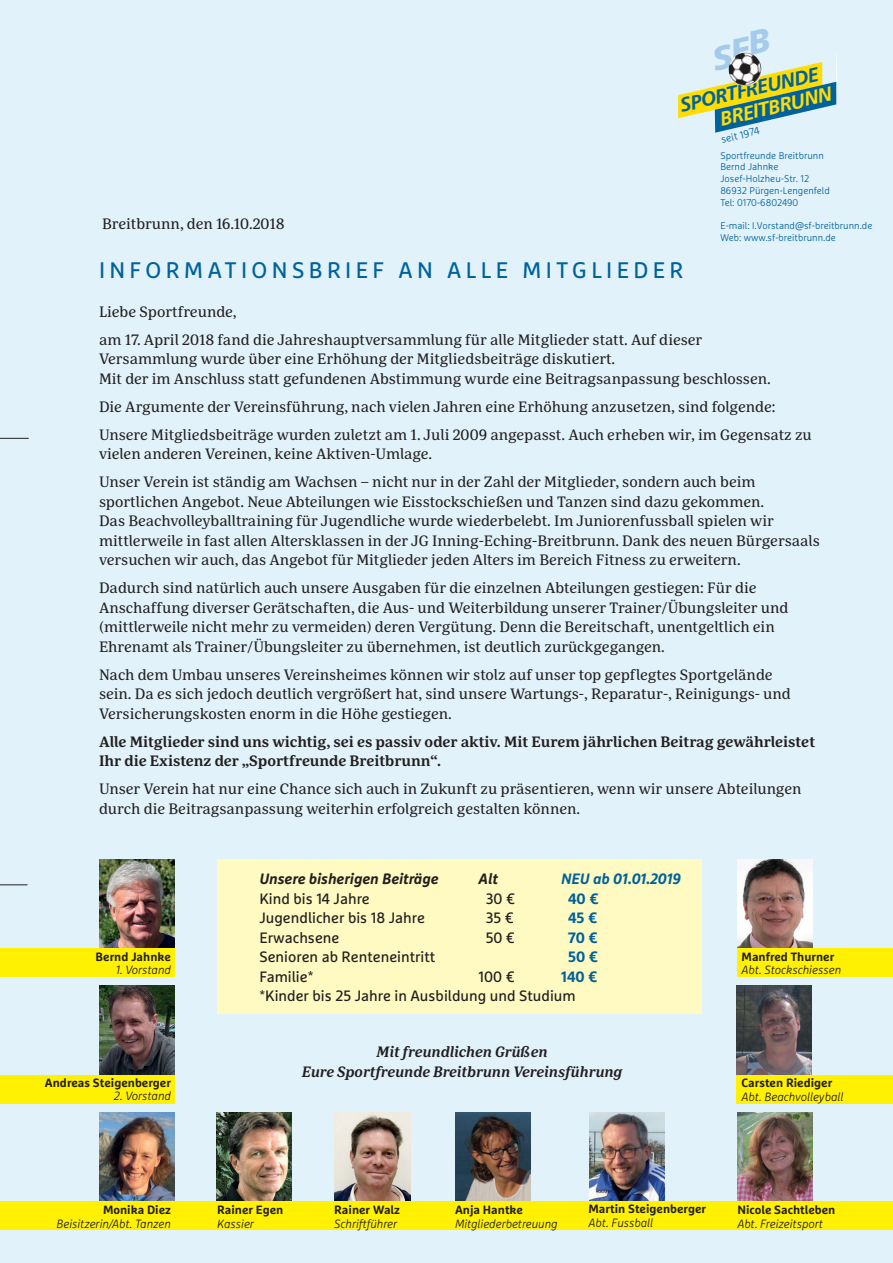
<style>
.page{position:relative;width:893px;height:1263px;background:#e1f2fb}
.page>*{position:absolute;margin:0;border:0;box-sizing:border-box;transform-origin:0 0}
.t1{font:22.5px "Marselis OT";letter-spacing:.195em;color:#00629b}
.t2{font:italic 700 19.8px "Frutiger LT Std";color:#00629c}
.t3{font:italic 700 19.8px "Frutiger LT Std";color:#ffdd01}
.t4{font:15px/19.5px "Marselis Serif OT";color:#231f20}
.t5{font:700 15px/19.5px "Marselis Serif OT";color:#231f20}
.t6{font:15px "Marselis OT";color:#231f20}
.t7{font:italic 700 15px/19.5px "Marselis Serif OT";color:#231f20;text-align:center}
.t8{font:italic 700 15px "Marselis OT";color:#231f20}
.t9{font:700 15px "Marselis OT";color:#00629b}
.t10{font:italic 700 15px "Marselis OT";color:#00629b}
.t11{font:italic 300 12px "Marselis OT";color:#231f20}
.t12{font:700 12px "Marselis OT";color:#231f20}
.t13{font:300 10.5px "Marselis OT";color:#00629b}
.t14{font:300 9.75px/11.7px "Marselis OT";color:#00629b}
</style>
<div class="page">
<div style="left:217px;top:860px;width:485px;height:154px;background:#fffac1"></div>
<svg style="left:0;top:438px;width:29px;height:1px"></svg>
<svg style="left:0;top:884px;width:28px;height:1px"></svg>
<hr style="left:836px;top:54px;width:1px;height:38px;background:#fff">
<img style="left:455px;top:1112px;width:75px;height:89px">
<img style="left:737px;top:986px;width:75px;height:89px">
<img style="left:217px;top:1113px;width:75px;height:89px">
<img style="left:737px;top:1112px;width:75px;height:89px">
<img style="left:737px;top:859px;width:75px;height:90px">
<img style="left:589px;top:1112px;width:75px;height:89px">
<img style="left:99px;top:1113px;width:75px;height:89px">
<img style="left:335px;top:1112px;width:75px;height:89px">
<img style="left:100px;top:859px;width:75px;height:90px">
<img style="left:99px;top:985px;width:75px;height:89px">
<div style="left:0;top:949px;width:174px;height:28px;background:#fff101"></div>
<div style="left:737px;top:949px;width:156px;height:28px;background:#fff101"></div>
<div style="left:0;top:1202px;width:893px;height:28px;background:#fff101"></div>
<div style="left:0;top:1075px;width:174px;height:28px;background:#fff101"></div>
<div style="left:736px;top:1075px;width:157px;height:28px;background:#fff101"></div>
<svg style="left:678px;top:52px;width:158px;height:81px"></svg>
<p class="t4" style="left:102px;top:214px;width:184px">Breitbrunn, den 16.10.2018</p>
<h2 class="t2" style="left:678px;top:94px;width:143px;rotate:-13deg">SPORTFREUNDE</h2>
<h2 class="t3" style="left:718px;top:108px;width:116px;rotate:-13deg">BREITBRUNN</h2>
<p class="t13" style="left:720px;top:133px;width:41px;rotate:-13deg">seit 1974</p>
<p class="t14" style="left:720px;top:149px;width:111px">Sportfreunde Breitbrunn<br>Bernd Jahnke<br>Josef-Holzheu-Str. 12<br>86932 Pürgen-Lengenfeld<br>Tel: 0170-6802490</p>
<p class="t14" style="left:720px;top:220px;width:154px">E-mail: I.Vorstand@sf-breitbrunn.de<br>Web: www.sf-breitbrunn.de</p>
<h1 class="t1" style="left:99px;top:256px;width:586px">INFORMATIONSBRIEF AN ALLE MITGLIEDER</h1>
<p class="t4" style="left:99px;top:297px;width:605px;line-height:28px">Liebe Sportfreunde,<br>am 17. April 2018 fand die Jahreshauptversammlung für alle Mitglieder statt. Auf dieser</p>
<p class="t4" style="left:99px;top:349px;width:673px">Versammlung wurde über eine Erhöhung der Mitgliedsbeiträge diskutiert.<br>Mit der im Anschluss statt gefundenen Abstimmung wurde eine Beitragsanpassung beschlossen.</p>
<p class="t4" style="left:99px;top:392px;width:714px;line-height:28px">Die Argumente der Vereinsführung, nach vielen Jahren eine Erhöhung anzusetzen, sind folgende:<br>Unsere Mitgliedsbeiträge wurden zuletzt am 1. Juli 2009 angepasst. Auch erheben wir, im Gegensatz zu</p>
<p class="t4" style="left:99px;top:440px;width:658px;line-height:28px">vielen anderen Vereinen, keine Aktiven-Umlage.<br>Unser Verein ist ständig am Wachsen – nicht nur in der Zahl der Mitglieder, sondern auch beim</p>
<p class="t4" style="left:99px;top:492px;width:722px">sportlichen Angebot. Neue Abteilungen wie Eisstockschießen und Tanzen sind dazu gekommen.<br>Das Beachvolleyballtraining für Jugendliche wurde wiederbelebt. Im Juniorenfussball spielen wir mittlerweile in fast allen Altersklassen in der JG Inning-Eching-Breitbrunn. Dank des neuen Bürgersaals versuchen wir auch, das Angebot für Mitglieder jeden Alters im Bereich Fitness zu erweitern.</p>
<p class="t4" style="left:99px;top:578px;width:691px">Dadurch sind natürlich auch unsere Ausgaben für die einzelnen Abteilungen gestiegen: Für die Anschaffung diverser Gerätschaften, die Aus- und Weiterbildung unserer Trainer/Übungsleiter und (mittlerweile nicht mehr zu vermeiden) deren Vergütung. Denn die Bereitschaft, unentgeltlich ein Ehrenamt als Trainer/Übungsleiter zu übernehmen, ist deutlich zurückgegangen.</p>
<p class="t4" style="left:99px;top:665px;width:693px">Nach dem Umbau unseres Vereinsheimes können wir stolz auf unser top gepflegtes Sportgelände sein. Da es sich jedoch deutlich vergrößert hat, sind unsere Wartungs-, Reparatur-, Reinigungs- und<br>Versicherungskosten enorm in die Höhe gestiegen.</p>
<p class="t5" style="left:99px;top:731px;width:718px">Alle Mitglieder sind uns wichtig, sei es passiv oder aktiv. Mit Eurem jährlichen Beitrag gewährleistet<br>Ihr die Existenz der „Sportfreunde Breitbrunn“.</p>
<p class="t4" style="left:99px;top:779px;width:704px">Unser Verein hat nur eine Chance sich auch in Zukunft zu präsentieren, wenn wir unsere Abteilungen durch die Beitragsanpassung weiterhin erfolgreich gestalten können.</p>
<p class="t12" style="left:96px;top:949px;width:77px">Bernd Jahnke</p>
<p class="t11" style="left:116px;top:963px;width:57px">1. Vorstand</p>
<p class="t8" style="left:259px;top:869px;width:181px">Unsere bisherigen Beiträge</p>
<p class="t8" style="left:479px;top:869px;width:21px">Alt</p>
<p class="t10" style="left:561px;top:869px;width:121px">NEU ab 01.01.2019</p>
<p class="t6" style="left:259px;top:889px;width:112px">Kind bis 14 Jahre</p>
<p class="t6" style="left:486px;top:889px;width:31px">30 €</p>
<p class="t9" style="left:568px;top:889px;width:32px">40 €</p>
<p class="t6" style="left:259px;top:909px;width:167px">Jugendlicher bis 18 Jahre</p>
<p class="t6" style="left:486px;top:909px;width:30px">35 €</p>
<p class="t9" style="left:568px;top:908px;width:31px">45 €</p>
<p class="t6" style="left:259px;top:928px;width:82px">Erwachsene</p>
<p class="t6" style="left:486px;top:928px;width:31px">50 €</p>
<p class="t9" style="left:568px;top:928px;width:31px">70 €</p>
<p class="t6" style="left:259px;top:948px;width:177px">Senioren ab Renteneintritt</p>
<p class="t9" style="left:568px;top:947px;width:31px">50 €</p>
<p class="t6" style="left:259px;top:967px;width:56px">Familie*</p>
<p class="t6" style="left:479px;top:967px;width:38px">100 €</p>
<p class="t9" style="left:561px;top:967px;width:38px">140 €</p>
<p class="t6" style="left:259px;top:987px;width:318px">*Kinder bis 25 Jahre in Ausbildung und Studium</p>
<p class="t12" style="left:742px;top:949px;width:94px">Manfred Thurner</p>
<p class="t11" style="left:742px;top:963px;width:101px">Abt. Stockschiessen</p>
<p class="t12" style="left:45px;top:1075px;width:127px">Andreas Steigenberger</p>
<p class="t11" style="left:114px;top:1089px;width:59px">2. Vorstand</p>
<p class="t7" style="left:302px;top:1042px;width:322px">Mit freundlichen Grüßen<br>Eure Sportfreunde Breitbrunn Vereinsführung</p>
<p class="t12" style="left:742px;top:1076px;width:92px">Carsten Riediger</p>
<p class="t11" style="left:742px;top:1090px;width:103px">Abt. Beachvolleyball</p>
<p class="t12" style="left:103px;top:1202px;width:69px">Monika Diez</p>
<p class="t11" style="left:57px;top:1216px;width:116px">Beisitzerin/Abt. Tanzen</p>
<p class="t12" style="left:217px;top:1202px;width:68px">Rainer Egen</p>
<p class="t11" style="left:217px;top:1216px;width:38px">Kassier</p>
<p class="t12" style="left:334px;top:1202px;width:67px">Rainer Walz</p>
<p class="t11" style="left:334px;top:1216px;width:65px">Schriftführer</p>
<p class="t12" style="left:455px;top:1202px;width:70px">Anja Hantke</p>
<p class="t11" style="left:455px;top:1216px;width:104px">Mitgliederbetreuung</p>
<p class="t12" style="left:588px;top:1202px;width:119px">Martin Steigenberger</p>
<p class="t11" style="left:588px;top:1215px;width:66px">Abt. Fussball</p>
<p class="t12" style="left:737px;top:1202px;width:100px">Nicole Sachtleben</p>
<p class="t11" style="left:737px;top:1216px;width:87px">Abt. Freizeitsport</p>
</div>
